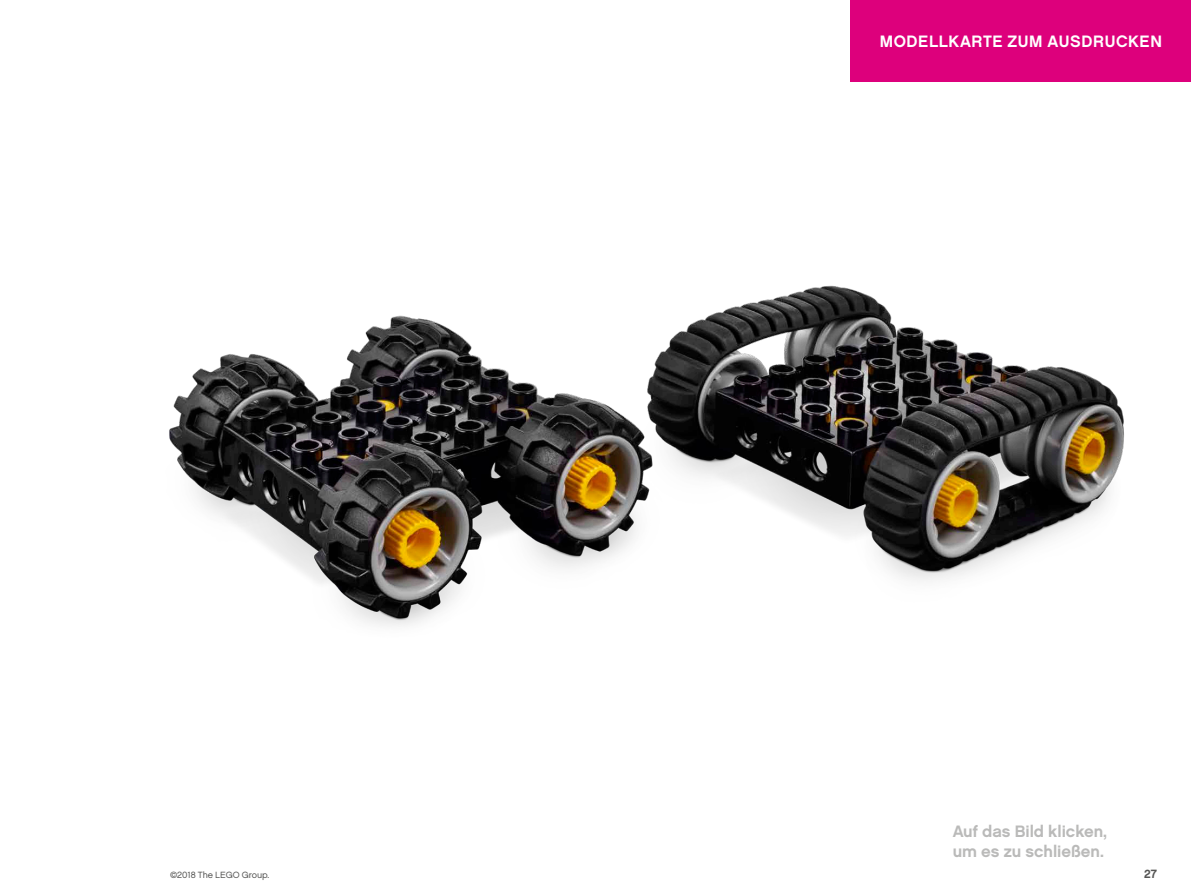
<style>
.page{position:relative;width:1191px;height:893px;background:#fff}
.page>*{position:absolute;margin:0;border:0;box-sizing:border-box;transform-origin:0 0}
.t1{font:700 16.5px/20.4px "LEGO Chalet 60";color:#babab9}
.t2{font:700 16.5px "LEGO Chalet 60";letter-spacing:.035em;color:#fff}
.t3{font:700 12px "LEGO Chalet 60";color:#555554}
.t4{font:9px "LEGO Chalet 60";color:#555554}
</style>
<div class="page">
<div style="left:850px;top:0;width:341px;height:82px;background:#dd007c"></div>
<img style="left:169px;top:285px;width:955px;height:341px">
<p class="t2" style="left:879px;top:30px;width:284px">MODELLKARTE ZUM AUSDRUCKEN</p>
<p class="t1" style="left:952px;top:821px;width:156px">Auf das Bild klicken, um es zu schließen.</p>
<p class="t4" style="left:170px;top:869px;width:101px">©2018 The LEGO Group.</p>
<p class="t3" style="left:1144px;top:866px;width:14px">27</p>
</div>
